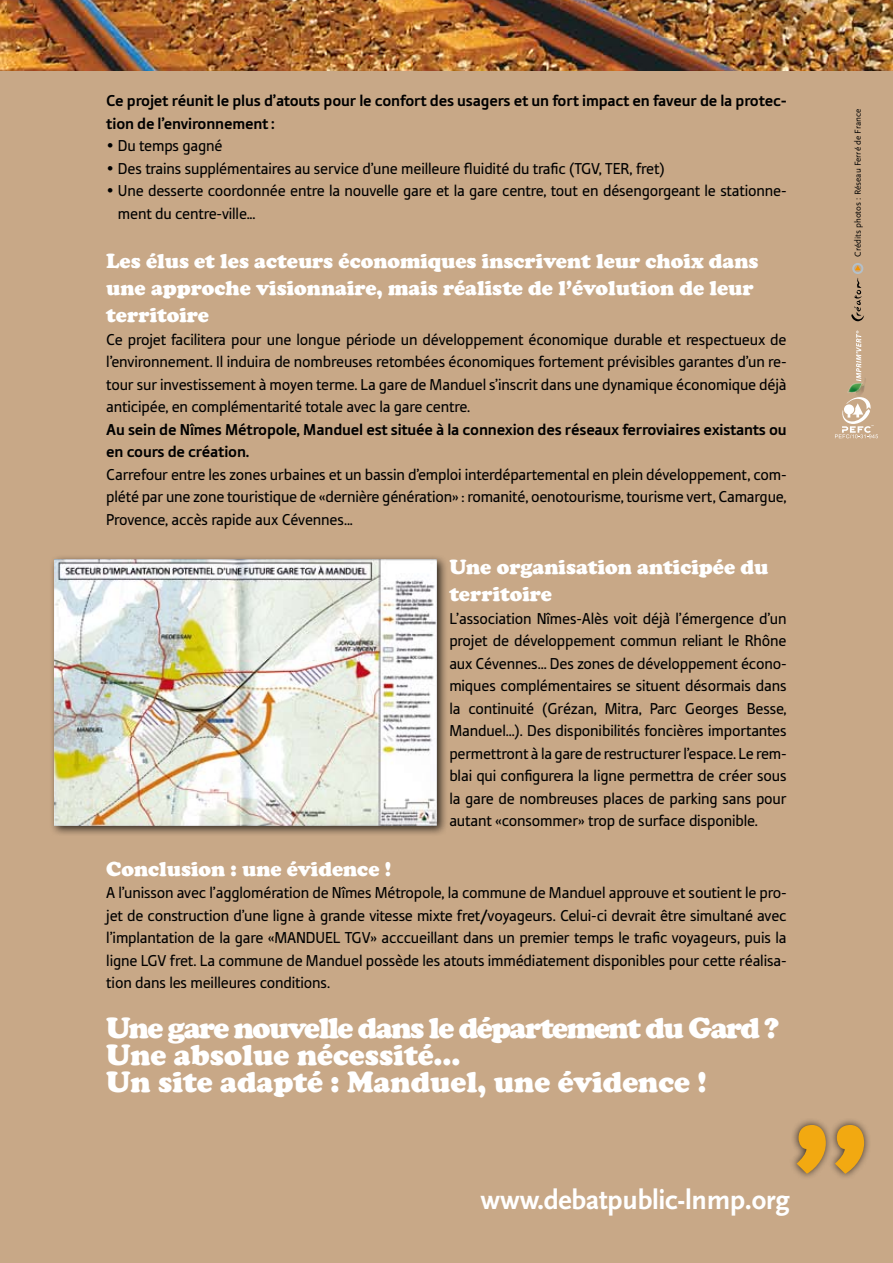
<style>
.page{position:relative;width:893px;height:1263px;background:#c8a887}
.page>*{position:absolute;margin:0;border:0;box-sizing:border-box;transform-origin:0 0}
.t1{font:700 190.5px "Tabula ITC Std";color:#f2a911}
.t2{font:900 30px/27px "Cooper";letter-spacing:-.005em;color:#fff}
.t3{font:700 28.35px "Scala Sans";letter-spacing:-.01em;color:#fff}
.t4{font:900 21px/27px "Cooper";color:#fff}
.t5{font:16.5px/22.5px "Tabula ITC Std";letter-spacing:-.01em;color:#000;text-align:justify}
.t6{font:700 16.5px/22.5px "Tabula ITC Std";letter-spacing:-.01em;color:#000}
.t7{font:9px "Scala Sans";color:#000}
</style>
<div class="page">
<img style="left:0;top:0;width:893px;height:71px">
<svg style="left:851px;top:263px;width:13px;height:58px"></svg>
<svg style="left:856px;top:331px;width:5px;height:46px"></svg>
<img style="left:847px;top:377px;width:19px;height:17px">
<div style="left:787px;top:1116px;width:84px;height:64px;background:#000;opacity:.75"></div>
<svg style="left:835px;top:397px;width:43px;height:41px"></svg>
<div style="left:49px;top:554px;width:399px;height:283px;background:#000;opacity:.75"></div>
<img style="left:54px;top:559px;width:383px;height:267px">
<p class="t6" style="left:106px;top:89px;width:682px">Ce projet réunit le plus d’atouts pour le confort des usagers et un fort impact en faveur de la protec&shy;tion de l’environnement :</p>
<p class="t5" style="left:106px;top:134px;width:118px">• Du temps gagné</p>
<p class="t5" style="left:106px;top:157px;width:560px">• Des trains supplémentaires au service d’une meilleure fluidité du trafic (TGV, TER, fret)</p>
<p class="t5" style="left:118px;top:179px;width:670px;text-indent:-12px">• Une desserte coordonnée entre la nouvelle gare et la gare centre, tout en désengorgeant le stationne&shy;ment du centre-ville...</p>
<p class="t4" style="left:106px;top:248px;width:654px">Les élus et les acteurs économiques inscrivent leur choix dans une approche visionnaire, mais réaliste de l’évolution de leur territoire</p>
<p class="t5" style="left:106px;top:328px;width:682px">Ce projet facilitera pour une longue période un développement économique durable et respectueux de l’environnement. Il induira de nombreuses retombées économiques fortement prévisibles garantes d’un re&shy;tour sur investissement à moyen terme. La gare de Manduel s’inscrit dans une dynamique économique déjà anticipée, en complémentarité totale avec la gare centre.</p>
<p class="t6" style="left:106px;top:418px;width:682px">Au sein de Nîmes Métropole, Manduel est située à la connexion des réseaux ferroviaires existants ou en cours de création.</p>
<p class="t5" style="left:106px;top:463px;width:682px">Carrefour entre les zones urbaines et un bassin d’emploi interdépartemental en plein développement, com&shy;plété par une zone touristique de «dernière génération» : romanité, oenotourisme, tourisme vert, Camargue, Provence, accès rapide aux Cévennes...</p>
<p class="t4" style="left:449px;top:554px;width:320px">Une organisation anticipée du territoire</p>
<p class="t5" style="left:449px;top:607px;width:339px">L’association Nîmes-Alès voit déjà l’émergence d’un projet de développement commun reliant le Rhône aux Cévennes... Des zones de développement écono&shy;miques complémentaires se situent désormais dans la continuité (Grézan, Mitra, Parc Georges Besse, Manduel...). Des disponibilités foncières importantes permettront à la gare de restructurer l’espace. Le rem&shy;blai qui configurera la ligne permettra de créer sous la gare de nombreuses places de parking sans pour autant «consommer» trop de surface disponible.</p>
<p class="t4" style="left:106px;top:855px;width:286px">Conclusion : une évidence !</p>
<p class="t5" style="left:106px;top:881px;width:682px">A l’unisson avec l’agglomération de Nîmes Métropole, la commune de Manduel approuve et soutient le pro&shy;jet de construction d’une ligne à grande vitesse mixte fret/voyageurs. Celui-ci devrait être simultané avec l’implantation de la gare «MANDUEL TGV» acccueillant dans un premier temps le trafic voyageurs, puis la ligne LGV fret. La commune de Manduel possède les atouts immédiatement disponibles pour cette réalisa&shy;tion dans les meilleures conditions.</p>
<h2 class="t2" style="left:106px;top:1014px;width:674px">Une gare nouvelle dans le département du Gard ?<br>Une absolue nécessité...<br>Un site adapté : Manduel, une évidence !</h2>
<p class="t7" style="left:853px;top:257px;width:149px;rotate:-90deg">Crédits photos : Réseau Ferré de France</p>
<h1 class="t1" style="left:870px;top:1210px;width:80px;rotate:-180deg">‘‘</h1>
<h3 class="t3" style="left:481px;top:1185px;width:311px">www.debatpublic-lnmp.org</h3>
</div>
